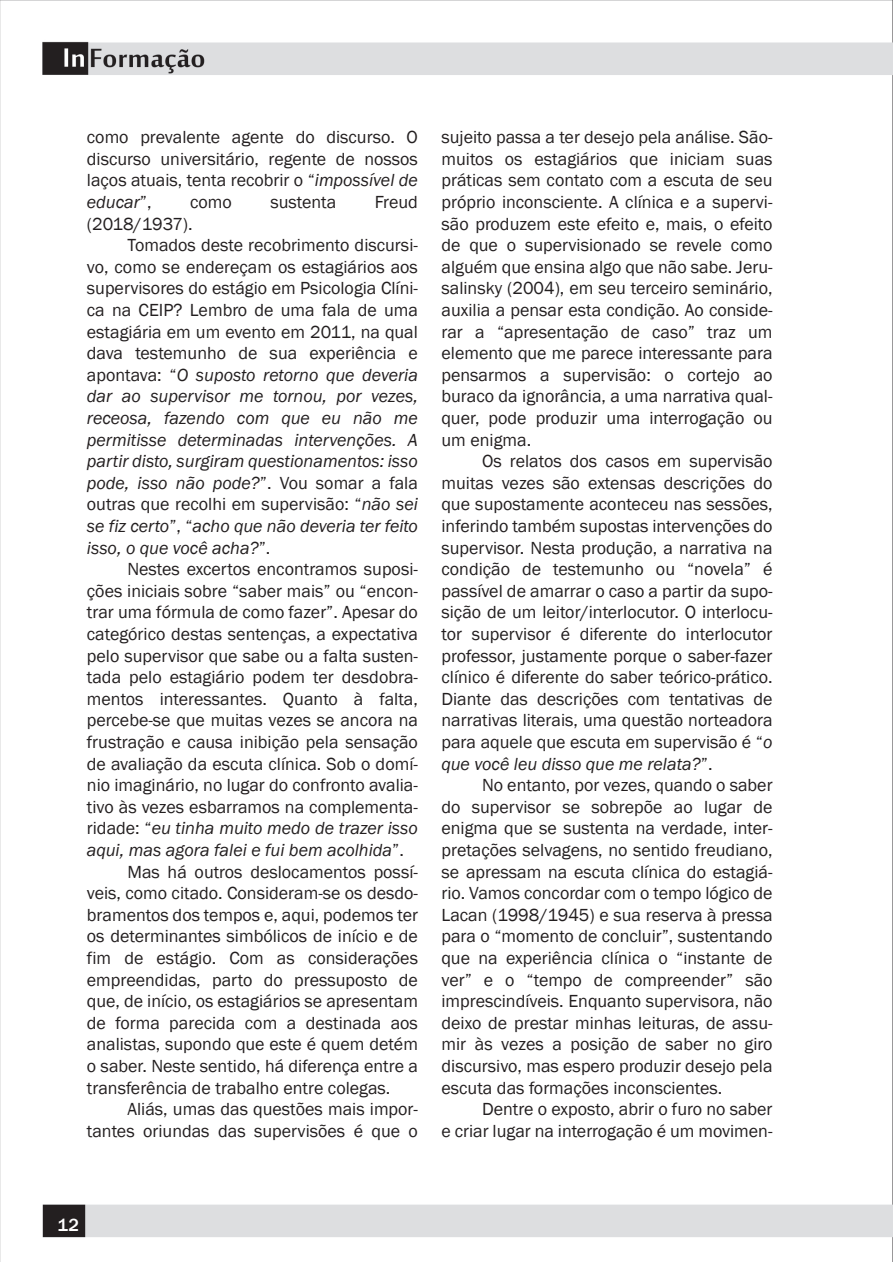
<style>
.page{position:relative;width:893px;height:1262px;background:#fff}
.page>*{position:absolute;margin:0;border:0;box-sizing:border-box;transform-origin:0 0}
.t1{font:18px/21.6px "Franklin Gothic";color:#231f20;text-align:justify}
.t2{font:italic 18px "Franklin Gothic";color:#231f20}
.t3{font:500 18px "Franklin Gothic";color:#fff}
.s1{font-style:italic}
.s2{font-style:normal}
</style>
<div class="page">
<img style="left:0;top:0;width:893px;height:1262px">
<p class="t1" style="left:87px;top:127px;width:333px">como prevalente agente do discurso. O discurso universitário, regente de nossos laços atuais, tenta recobrir o “<span class="s1">impossível de educar</span>”,</p>
<p class="t1" style="left:190px;top:192px;width:43px">como</p>
<p class="t1" style="left:270px;top:192px;width:67px">sustenta</p>
<p class="t1" style="left:375px;top:192px;width:45px">Freud</p>
<p class="t1" style="left:87px;top:213px;width:107px">(2018/1937).</p>
<p class="t1" style="left:127px;top:235px;width:292px">Tomados deste recobrimento discursi-</p>
<p class="t1" style="left:87px;top:256px;width:333px">vo, como se endereçam os estagiários aos</p>
<p class="t1" style="left:87px;top:278px;width:333px">supervisores do estágio em Psicologia Clíni-</p>
<p class="t1" style="left:87px;top:300px;width:333px">ca na CEIP? Lembro de uma fala de uma</p>
<p class="t1" style="left:87px;top:321px;width:333px">estagiária em um evento em 2011, na qual</p>
<p class="t1" style="left:87px;top:343px;width:333px">dava testemunho de sua experiência e</p>
<p class="t2" style="left:87px;top:364px;width:333px"><span class="s2">apontava: “</span>O suposto retorno que deveria</p>
<p class="t2" style="left:87px;top:385px;width:333px">dar ao supervisor me tornou, por vezes,</p>
<p class="t2" style="left:87px;top:407px;width:333px">receosa, fazendo com que eu não me</p>
<p class="t2" style="left:87px;top:428px;width:333px">permitisse determinadas intervenções. A</p>
<p class="t2" style="left:87px;top:450px;width:333px">partir disto, surgiram questionamentos: isso</p>
<p class="t2" style="left:87px;top:472px;width:333px">pode, isso não pode?<span class="s2">”. Vou somar a fala</span></p>
<p class="t1" style="left:87px;top:494px;width:333px">outras que recolhi em supervisão: “<span class="s1">não sei</span></p>
<p class="t2" style="left:87px;top:515px;width:333px">se fiz certo<span class="s2">”, “</span>acho que não deveria ter feito</p>
<p class="t2" style="left:87px;top:536px;width:185px">isso, o que você acha?<span class="s2">”.</span></p>
<p class="t1" style="left:127px;top:559px;width:292px">Nestes excertos encontramos suposi-</p>
<p class="t1" style="left:87px;top:580px;width:333px">ções iniciais sobre “saber mais” ou “encon-</p>
<p class="t1" style="left:87px;top:602px;width:333px">trar uma fórmula de como fazer”. Apesar do</p>
<p class="t1" style="left:87px;top:624px;width:333px">categórico destas sentenças, a expectativa</p>
<p class="t1" style="left:87px;top:645px;width:333px">pelo supervisor que sabe ou a falta susten-</p>
<p class="t1" style="left:87px;top:667px;width:333px">tada pelo estagiário podem ter desdobra-</p>
<p class="t1" style="left:87px;top:688px;width:333px">mentos interessantes. Quanto à falta,</p>
<p class="t1" style="left:87px;top:710px;width:333px">percebe-se que muitas vezes se ancora na</p>
<p class="t1" style="left:87px;top:732px;width:333px">frustração e causa inibição pela sensação</p>
<p class="t1" style="left:87px;top:753px;width:333px">de avaliação da escuta clínica. Sob o domí-</p>
<p class="t1" style="left:87px;top:775px;width:333px">nio imaginário, no lugar do confronto avalia-</p>
<p class="t1" style="left:87px;top:796px;width:333px">tivo às vezes esbarramos na complementa-</p>
<p class="t2" style="left:87px;top:817px;width:333px"><span class="s2">ridade: “</span>eu tinha muito medo de trazer isso</p>
<p class="t2" style="left:87px;top:839px;width:318px">aqui, mas agora falei e fui bem acolhida<span class="s2">”.</span></p>
<p class="t1" style="left:127px;top:861px;width:292px">Mas há outros deslocamentos possí-</p>
<p class="t1" style="left:87px;top:883px;width:333px">veis, como citado. Consideram-se os desdo-</p>
<p class="t1" style="left:87px;top:904px;width:333px">bramentos dos tempos e, aqui, podemos ter</p>
<p class="t1" style="left:87px;top:926px;width:333px">os determinantes simbólicos de início e de</p>
<p class="t1" style="left:87px;top:948px;width:333px">fim de estágio. Com as considerações</p>
<p class="t1" style="left:87px;top:969px;width:333px">empreendidas, parto do pressuposto de</p>
<p class="t1" style="left:87px;top:991px;width:333px">que, de início, os estagiários se apresentam</p>
<p class="t1" style="left:87px;top:1012px;width:333px">de forma parecida com a destinada aos</p>
<p class="t1" style="left:87px;top:1034px;width:333px">analistas, supondo que este é quem detém</p>
<p class="t1" style="left:87px;top:1056px;width:333px">o saber. Neste sentido, há diferença entre a</p>
<p class="t1" style="left:87px;top:1077px;width:305px">transferência de trabalho entre colegas.</p>
<p class="t1" style="left:127px;top:1099px;width:292px">Aliás, umas das questões mais impor-</p>
<p class="t1" style="left:87px;top:1120px;width:333px">tantes oriundas das supervisões é que o</p>
<p class="t1" style="left:441px;top:127px;width:333px">sujeito passa a ter desejo pela análise. São&shy;muitos os estagiários que iniciam suas práticas sem contato com a escuta de seu próprio inconsciente. A clínica e a supervi&shy;são produzem este efeito e, mais, o efeito de que o supervisionado se revele como alguém que ensina algo que não sabe. Jeru&shy;salinsky (2004), em seu terceiro seminário, auxilia a pensar esta condição. Ao conside&shy;rar a “apresentação de caso” traz um elemento que me parece interessante para pensarmos a supervisão: o cortejo ao buraco da ignorância, a uma narrativa qual&shy;quer, pode produzir uma interrogação ou um enigma.</p>
<p class="t1" style="left:441px;top:451px;width:333px;text-indent:40px">Os relatos dos casos em supervisão muitas vezes são extensas descrições do que supostamente aconteceu nas sessões, inferindo também supostas intervenções do supervisor. Nesta produção, a narrativa na condição de testemunho ou “novela” é passível de amarrar o caso a partir da supo&shy;sição de um leitor/interlocutor. O interlocu&shy;tor supervisor é diferente do interlocutor professor, justamente porque o saber-fazer clínico é diferente do saber teórico-prático.<br>Diante das descrições com tentativas de narrativas literais, uma questão norteadora para aquele que escuta em supervisão é “<span class="s1">o que você leu disso que me relata?</span>”.</p>
<p class="t1" style="left:441px;top:775px;width:333px;text-indent:40px">No entanto, por vezes, quando o saber do supervisor se sobrepõe ao lugar de enigma que se sustenta na verdade, inter&shy;pretações selvagens, no sentido freudiano, se apressam na escuta clínica do estagiá&shy;rio. Vamos concordar com o tempo lógico de Lacan (1998/1945) e sua reserva à pressa para o “momento de concluir”, sustentando que na experiência clínica o “instante de ver” e o “tempo de compreender” são imprescindíveis. Enquanto supervisora, não deixo de prestar minhas leituras, de assu&shy;mir às vezes a posição de saber no giro discursivo, mas espero produzir desejo pela escuta das formações inconscientes.</p>
<p class="t1" style="left:441px;top:1099px;width:333px;text-align:right">Dentre o exposto, abrir o furo no saber<br>e criar lugar na interrogação é um movimen-</p>
<p class="t3" style="left:58px;top:1214px;width:23px">12</p>
</div>
